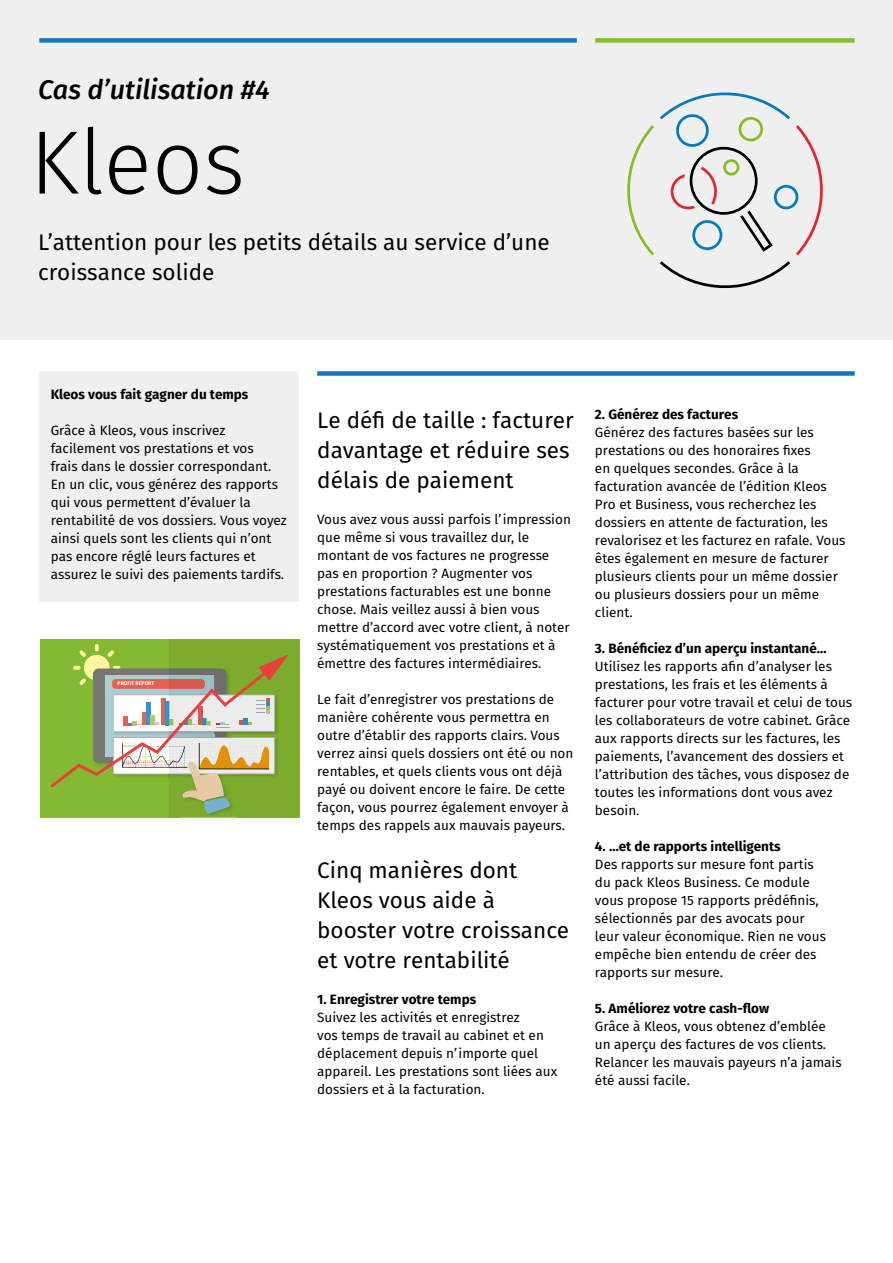
<style>
.page{position:relative;width:893px;height:1263px;background:#fff}
.page>*{position:absolute;margin:0;border:0;box-sizing:border-box;transform-origin:0 0}
.t1{font:300 90px "Fira Sans";color:#020203}
.t2{font:italic 500 27px "Fira Sans";color:#020203}
.t3{font:22.5px/30px "Fira Sans";color:#020203}
.t4{font:13.5px/18px "Fira Sans";color:#020203}
.t5{font:700 13.5px "Fira Sans";color:#020203}
.t6{font:700 5.25px "Fira Sans";color:#fff}
</style>
<div class="page">
<div style="left:40px;top:639px;width:260px;height:179px;background:#84ba31"></div>
<svg style="left:51px;top:640px;width:248px;height:178px"></svg>
<div style="left:1px;top:1px;width:892px;height:339px;background:#eeefee"></div>
<div style="left:39px;top:38px;width:538px;height:5px;background:#0e7abf"></div>
<div style="left:317px;top:371px;width:538px;height:5px;background:#0e7abf"></div>
<div style="left:39px;top:371px;width:260px;height:230px;background:#eeefee"></div>
<div style="left:595px;top:38px;width:260px;height:5px;background:#86bd2c"></div>
<svg style="left:627px;top:125px;width:27px;height:130px"></svg>
<svg style="left:660px;top:261px;width:130px;height:27px"></svg>
<svg style="left:660px;top:92px;width:163px;height:163px"></svg>
<h2 class="t2" style="left:38px;top:67px;width:233px">Cas d’utilisation #4</h2>
<h1 class="t1" style="left:30px;top:98px;width:217px">Kleos</h1>
<h3 class="t3" style="left:38px;top:226px;width:513px">L’attention pour les petits détails au service d’une croissance solide</h3>
<p class="t5" style="left:51px;top:383px;width:199px">Kleos vous fait gagner du temps</p>
<p class="t4" style="left:51px;top:421px;width:238px">Grâce à Kleos, vous inscrivez facilement vos prestations et vos<br>frais dans le dossier correspondant.<br>En un clic, vous générez des rapports qui vous permettent d’évaluer la rentabilité de vos dossiers. Vous voyez ainsi quels sont les clients qui n’ont pas encore réglé leurs factures et assurez le suivi des paiements tardifs.</p>
<p class="t6" style="left:118px;top:679px;width:38px">PROFIT REPORT</p>
<h3 class="t3" style="left:317px;top:404px;width:258px">Le défi de taille : facturer davantage et réduire ses délais de paiement</h3>
<p class="t4" style="left:317px;top:510px;width:255px">Vous avez vous aussi parfois l’impression que même si vous travaillez dur, le montant de vos factures ne progresse pas en proportion ? Augmenter vos prestations facturables est une bonne chose. Mais veillez aussi à bien vous mettre d’accord avec votre client, à noter systématiquement vos prestations et à émettre des factures intermédiaires.</p>
<p class="t4" style="left:317px;top:690px;width:258px">Le fait d’enregistrer vos prestations de manière cohérente vous permettra en outre d’établir des rapports clairs. Vous verrez ainsi quels dossiers ont été ou non rentables, et quels clients vous ont déjà payé ou doivent encore le faire. De cette façon, vous pourrez également envoyer à temps des rappels aux mauvais payeurs.</p>
<h3 class="t3" style="left:317px;top:854px;width:254px">Cinq manières dont<br>Kleos vous aide à booster votre croissance et votre rentabilité</h3>
<p class="t5" style="left:317px;top:988px;width:161px">1. Enregistrer votre temps</p>
<p class="t4" style="left:317px;top:1008px;width:242px">Suivez les activités et enregistrez<br>vos temps de travail au cabinet et en déplacement depuis n’importe quel appareil. Les prestations sont liées aux dossiers et à la facturation.</p>
<p class="t5" style="left:595px;top:403px;width:145px">2. Générez des factures</p>
<p class="t4" style="left:595px;top:423px;width:252px">Générez des factures basées sur les prestations ou des honoraires fixes<br>en quelques secondes. Grâce à la facturation avancée de l’édition Kleos Pro et Business, vous recherchez les dossiers en attente de facturation, les revalorisez et les facturez en rafale. Vous êtes également en mesure de facturer plusieurs clients pour un même dossier ou plusieurs dossiers pour un même client.</p>
<p class="t5" style="left:595px;top:637px;width:233px">3. Bénéficiez d’un aperçu instantané…</p>
<p class="t4" style="left:595px;top:657px;width:259px">Utilisez les rapports afin d’analyser les prestations, les frais et les éléments à facturer pour votre travail et celui de tous les collaborateurs de votre cabinet. Grâce aux rapports directs sur les factures, les paiements, l’avancement des dossiers et l’attribution des tâches, vous disposez de toutes les informations dont vous avez besoin.</p>
<p class="t5" style="left:595px;top:835px;width:187px">4. …et de rapports intelligents</p>
<p class="t4" style="left:595px;top:855px;width:233px">Des rapports sur mesure font partis du pack Kleos Business. Ce module vous propose 15 rapports prédéfinis, sélectionnés par des avocats pour leur valeur économique. Rien ne vous empêche bien entendu de créer des rapports sur mesure.</p>
<p class="t5" style="left:595px;top:997px;width:176px">5. Améliorez votre cash-flow</p>
<p class="t4" style="left:595px;top:1017px;width:248px">Grâce à Kleos, vous obtenez d’emblée un aperçu des factures de vos clients.<br>Relancer les mauvais payeurs n’a jamais été aussi facile.</p>
</div>
